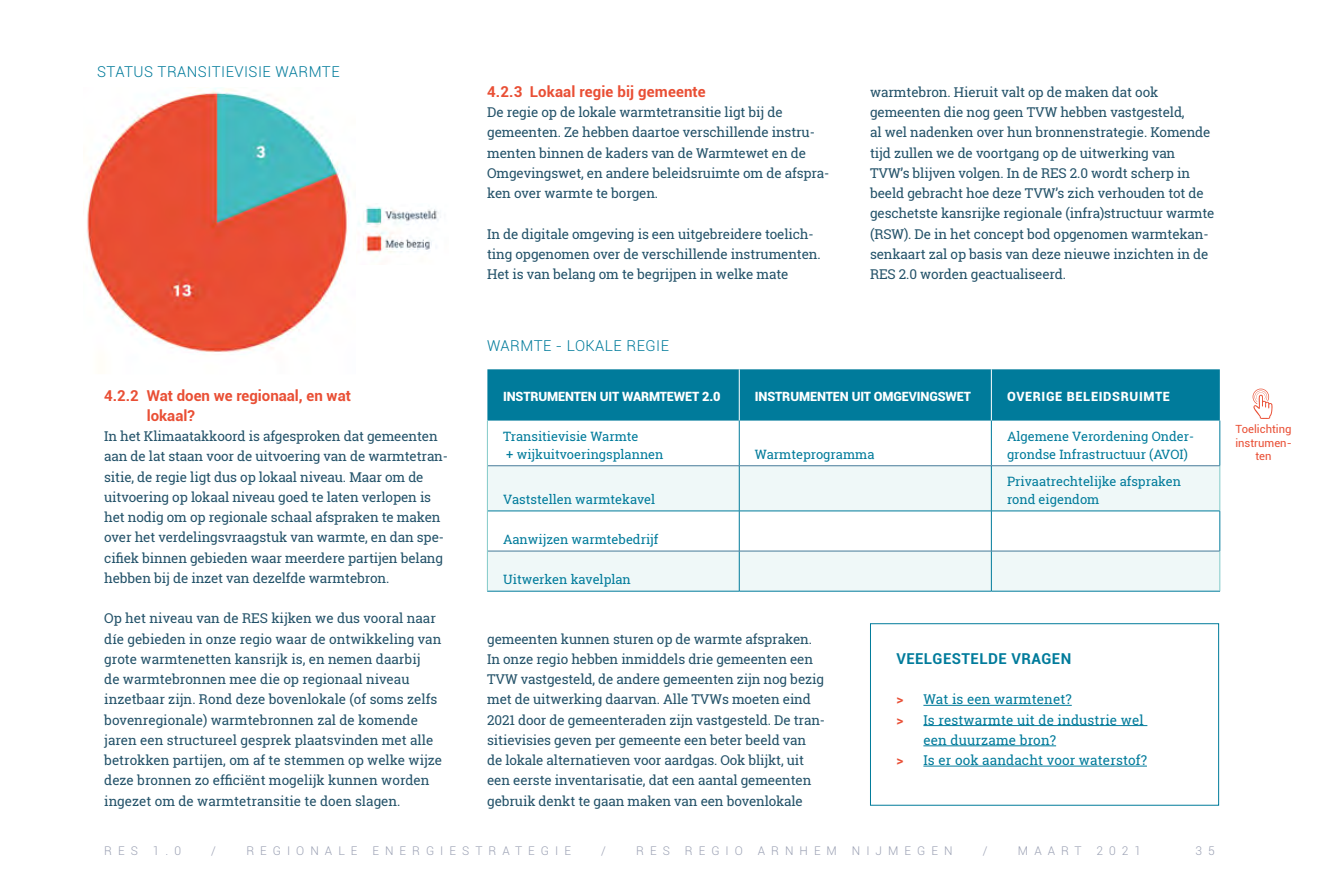
<style>
.page{position:relative;width:1319px;height:893px;background:#fff}
.page>*{position:absolute;margin:0;border:0;box-sizing:border-box;transform-origin:0 0}
.t1{font:700 15px/20.2px "Roboto";color:#e94f35}
.t2{font:300 15px "Roboto";letter-spacing:.03em;color:#007b9b}
.t3{font:700 15px "Roboto";letter-spacing:.03em;color:#007b9b}
.t4{font:13.5px/20.2px "Roboto Slab";letter-spacing:-.01em;color:#235269}
.t5{font:13.5px "Roboto Slab";letter-spacing:.01em;color:#007b9b}
.t6{font:12.9px/17.5px "Roboto Slab";color:#007b9b}
.t7{font:900 12.75px "Roboto";letter-spacing:-.01em;color:#fff}
.t8{font:900 12.75px "Roboto";letter-spacing:.05em;color:#fff}
.t9{font:300 12px "Roboto";letter-spacing:.5em;color:#9ba1b4}
.t10{font:11.25px/13.5px "Roboto";color:#e94f35;text-align:center}
.s1{font-family:"Roboto";font-weight:700;color:#e94f35}
</style>
<div class="page">
<img style="left:358px;top:206px;width:81px;height:47px">
<img style="left:87px;top:88px;width:262px;height:265px">
<hr style="left:923px;top:705px;width:148px;height:1px;background:#007b9b">
<hr style="left:923px;top:725px;width:224px;height:1px;background:#007b9b">
<hr style="left:923px;top:745px;width:132px;height:1px;background:#007b9b">
<hr style="left:923px;top:766px;width:223px;height:1px;background:#007b9b">
<div style="left:870px;top:623px;width:348px;height:183px;border:1px solid #007b9b"></div>
<svg style="left:1252px;top:389px;width:20px;height:30px"></svg>
<div style="left:487px;top:369px;width:732px;height:52px;background:#007b9b"></div>
<svg style="left:488px;top:466px;width:731px;height:125px;fill:#eff8f8"></svg>
<hr style="left:739px;top:369px;width:1px;height:52px;background:#fff">
<hr style="left:990px;top:369px;width:1px;height:52px;background:#fff">
<hr style="left:739px;top:551px;width:1px;height:40px;background:#007b9b">
<hr style="left:990px;top:551px;width:1px;height:40px;background:#007b9b">
<hr style="left:739px;top:466px;width:1px;height:45px;background:#007b9b">
<hr style="left:990px;top:466px;width:1px;height:45px;background:#007b9b">
<hr style="left:739px;top:421px;width:1px;height:45px;background:#007b9b">
<hr style="left:990px;top:421px;width:1px;height:45px;background:#007b9b">
<hr style="left:1219px;top:421px;width:1px;height:45px;background:#007b9b">
<hr style="left:487px;top:465px;width:252px;height:1px;background:#457a98">
<hr style="left:739px;top:465px;width:252px;height:1px;background:#457a98">
<hr style="left:991px;top:465px;width:228px;height:1px;background:#457a98">
<hr style="left:487px;top:511px;width:252px;height:1px;background:#007b9b">
<hr style="left:739px;top:511px;width:252px;height:1px;background:#007b9b">
<hr style="left:991px;top:511px;width:228px;height:1px;background:#007b9b">
<hr style="left:739px;top:511px;width:1px;height:40px;background:#007b9b">
<hr style="left:990px;top:511px;width:1px;height:40px;background:#007b9b">
<hr style="left:1219px;top:511px;width:1px;height:40px;background:#007b9b">
<hr style="left:487px;top:551px;width:252px;height:1px;background:#457a98">
<hr style="left:739px;top:551px;width:252px;height:1px;background:#457a98">
<hr style="left:991px;top:551px;width:228px;height:1px;background:#457a98">
<hr style="left:487px;top:591px;width:252px;height:1px;background:#007b9b">
<hr style="left:739px;top:591px;width:252px;height:1px;background:#007b9b">
<hr style="left:991px;top:591px;width:228px;height:1px;background:#007b9b">
<hr style="left:487px;top:421px;width:1px;height:45px;background:#82cac9">
<hr style="left:487px;top:466px;width:1px;height:45px;background:#82cac9">
<hr style="left:487px;top:511px;width:1px;height:40px;background:#82cac9">
<hr style="left:487px;top:551px;width:1px;height:40px;background:#82cac9">
<hr style="left:1219px;top:466px;width:1px;height:45px;background:#82cac9">
<hr style="left:1219px;top:551px;width:1px;height:40px;background:#82cac9">
<p class="t2" style="left:97px;top:61px;width:244px">STATUS TRANSITIEVISIE WARMTE</p>
<p class="t1" style="left:487px;top:81px;width:220px">4.2.3 Lokaal regie bij gemeente</p>
<p class="t4" style="left:487px;top:102px;width:344px">De regie op de lokale warmtetransitie ligt bij de gemeenten. Ze hebben daartoe verschillende instru&shy;menten binnen de kaders van de Warmtewet en de Omgevingswet, en andere beleidsruimte om de afspra&shy;ken over warmte te borgen.</p>
<p class="t4" style="left:487px;top:223px;width:335px">In de digitale omgeving is een uitgebreidere toelich&shy;ting opgenomen over de verschillende instrumenten.<br>Het is van belang om te begrijpen in welke mate</p>
<p class="t4" style="left:870px;top:82px;width:346px">warmtebron. Hieruit valt op de maken dat ook gemeenten die nog geen TVW hebben vastgesteld,<br>al wel nadenken over hun bronnenstrategie. Komende tijd zullen we de voortgang op de uitwerking van TVW’s blijven volgen. In de RES 2.0 wordt scherp in beeld gebracht hoe deze TVW’s zich verhouden tot de geschetste kansrijke regionale (infra)structuur warmte (RSW). De in het concept bod opgenomen warmtekan&shy;senkaart zal op basis van deze nieuwe inzichten in de RES 2.0 worden geactualiseerd.</p>
<p class="t1" style="left:147px;top:384px;width:206px;text-indent:-43px">4.2.2 Wat doen we regionaal, en wat lokaal?</p>
<p class="t4" style="left:104px;top:426px;width:345px">In het Klimaatakkoord is afgesproken dat gemeenten aan de lat staan voor de uitvoering van de warmtetran&shy;sitie, de regie ligt dus op lokaal niveau. Maar om de uitvoering op lokaal niveau goed te laten verlopen is het nodig om op regionale schaal afspraken te maken over het verdelingsvraagstuk van warmte, en dan spe&shy;cifiek binnen gebieden waar meerdere partijen belang hebben bij de inzet van dezelfde warmtebron.</p>
<p class="t4" style="left:104px;top:608px;width:339px">Op het niveau van de RES kijken we dus vooral naar díe gebieden in onze regio waar de ontwikkeling van grote warmtenetten kansrijk is, en nemen daarbij<br>de warmtebronnen mee die op regionaal niveau inzetbaar zijn. Rond deze bovenlokale (of soms zelfs bovenregionale) warmtebronnen zal de komende jaren een structureel gesprek plaatsvinden met alle betrokken partijen, om af te stemmen op welke wijze deze bronnen zo efficiënt mogelijk kunnen worden ingezet om de warmtetransitie te doen slagen.</p>
<p class="t2" style="left:487px;top:335px;width:183px">WARMTE - LOKALE REGIE</p>
<p class="t7" style="left:503px;top:387px;width:219px">INSTRUMENTEN UIT WARMTEWET 2.0</p>
<p class="t7" style="left:754px;top:387px;width:217px">INSTRUMENTEN UIT OMGEVINGSWET</p>
<p class="t8" style="left:1006px;top:387px;width:164px">OVERIGE BELEIDSRUIMTE</p>
<p class="t6" style="left:503px;top:428px;width:162px">Transitievisie Warmte<br>+ wijkuitvoeringsplannen</p>
<p class="t6" style="left:1006px;top:428px;width:188px">Algemene Verordening Onder&shy;grondse Infrastructuur (AVOI)</p>
<p class="t6" style="left:754px;top:445px;width:121px">Warmteprogramma</p>
<p class="t6" style="left:503px;top:490px;width:154px">Vaststellen warmtekavel</p>
<p class="t6" style="left:503px;top:530px;width:157px">Aanwijzen warmtebedrijf</p>
<p class="t6" style="left:503px;top:570px;width:129px">Uitwerken kavelplan</p>
<p class="t4" style="left:487px;top:628px;width:339px">gemeenten kunnen sturen op de warmte afspraken.<br>In onze regio hebben inmiddels drie gemeenten een TVW vastgesteld, de andere gemeenten zijn nog bezig met de uitwerking daarvan. Alle TVWs moeten eind 2021 door de gemeenteraden zijn vastgesteld. De tran&shy;sitievisies geven per gemeente een beter beeld van<br>de lokale alternatieven voor aardgas. Ook blijkt, uit een eerste inventarisatie, dat een aantal gemeenten gebruik denkt te gaan maken van een bovenlokale</p>
<p class="t6" style="left:1006px;top:473px;width:176px">Privaatrechtelijke afspraken rond eigendom</p>
<p class="t3" style="left:896px;top:648px;width:176px">VEELGESTELDE VRAGEN</p>
<p class="t5" style="left:896px;top:690px;width:177px"><span class="s1">&gt;</span> Wat is een warmtenet?</p>
<p class="t5" style="left:896px;top:710px;width:249px"><span class="s1">&gt;</span> Is restwarmte uit de industrie wel</p>
<p class="t5" style="left:923px;top:731px;width:134px">een duurzame bron?</p>
<p class="t5" style="left:896px;top:751px;width:252px"><span class="s1">&gt;</span> Is er ook aandacht voor waterstof?</p>
<p class="t9" style="left:104px;top:842px;width:78px">RES 1.0</p>
<p class="t9" style="left:211px;top:842px;width:6px">/</p>
<p class="t9" style="left:246px;top:842px;width:326px">REGIONALE ENERGIESTRATEGIE</p>
<p class="t9" style="left:601px;top:842px;width:6px">/</p>
<p class="t9" style="left:636px;top:842px;width:318px">RES REGIO ARNHEM NIJMEGEN</p>
<p class="t9" style="left:982px;top:842px;width:6px">/</p>
<p class="t9" style="left:1017px;top:842px;width:125px">MAART 2021</p>
<p class="t9" style="left:1195px;top:842px;width:21px">3 5</p>
<p class="t10" style="left:1235px;top:422px;width:58px">Toelichting instrumen&shy;ten</p>
</div>
